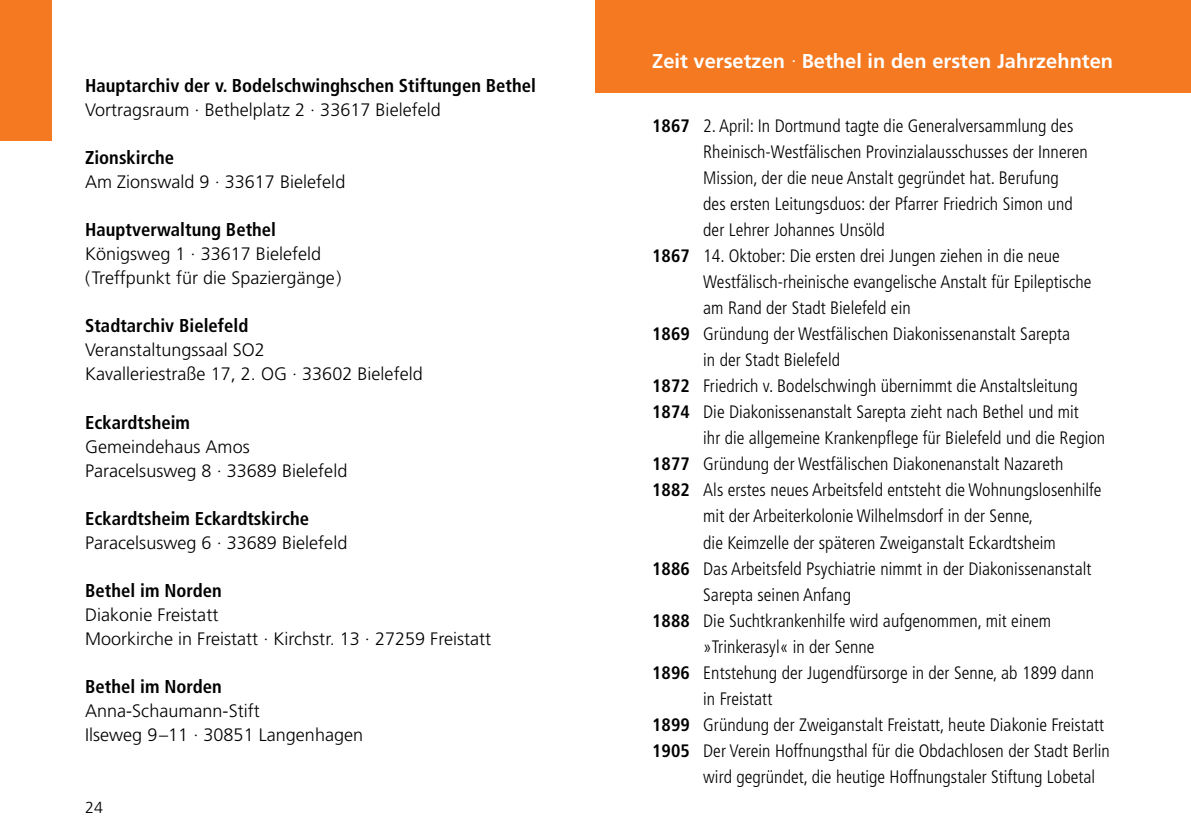
<style>
.page{position:relative;width:1191px;height:840px;background:#fff}
.page>*{position:absolute;margin:0;border:0;box-sizing:border-box;transform-origin:0 0}
.t1{font:700 20px "Frutiger";color:#fff}
.t2{font:700 condensed 18.6px "Frutiger";color:#000}
.t3{font:300 condensed 18px "Frutiger";color:#000}
.t4{font:300 18px/24px "Frutiger";color:#000}
.t5{font:300 16px "Frutiger";color:#000}
.s1{font-weight:300;font-size:22px}
.s2{font-weight:700}
</style>
<div class="page">
<div style="left:0;top:0;width:51px;height:140px;background:#f47920"></div>
<div style="left:595px;top:0;width:596px;height:92px;background:#f47920"></div>
<p class="t2" style="left:85px;top:75px;width:452px">Hauptarchiv der v. Bodelschwinghschen Stiftungen Bethel</p>
<p class="t4" style="left:85px;top:98px;width:357px">Vortragsraum · Bethelplatz 2 · 33617 Bielefeld</p>
<p class="t2" style="left:85px;top:147px;width:91px">Zionskirche</p>
<p class="t4" style="left:85px;top:170px;width:262px">Am Zionswald 9 · 33617 Bielefeld</p>
<p class="t2" style="left:85px;top:219px;width:193px">Hauptverwaltung Bethel</p>
<p class="t4" style="left:85px;top:242px;width:258px">Königsweg 1 · 33617 Bielefeld (Treffpunkt für die Spaziergänge)</p>
<p class="t2" style="left:85px;top:315px;width:165px">Stadtarchiv Bielefeld</p>
<p class="t4" style="left:85px;top:338px;width:339px">Veranstaltungssaal SO2<br>Kavalleriestraße 17, 2. OG · 33602 Bielefeld</p>
<p class="t2" style="left:85px;top:411px;width:106px">Eckardtsheim</p>
<p class="t4" style="left:85px;top:434px;width:264px">Gemeindehaus Amos<br>Paracelsusweg 8 · 33689 Bielefeld</p>
<p class="t2" style="left:85px;top:507px;width:226px">Eckardtsheim Eckardtskirche</p>
<p class="t4" style="left:85px;top:530px;width:264px">Paracelsusweg 6 · 33689 Bielefeld</p>
<p class="t2" style="left:85px;top:579px;width:138px">Bethel im Norden</p>
<p class="t4" style="left:85px;top:602px;width:408px">Diakonie Freistatt<br>Moorkirche in Freistatt · Kirchstr. 13 · 27259 Freistatt</p>
<p class="t2" style="left:85px;top:675px;width:138px">Bethel im Norden</p>
<p class="t4" style="left:85px;top:698px;width:280px">Anna-Schaumann-Stift<br>Ilseweg 9–11 · 30851 Langenhagen</p>
<p class="t5" style="left:85px;top:797px;width:20px">24</p>
<p class="t1" style="left:652px;top:49px;width:462px">Zeit versetzen <span class="s1">·</span> Bethel in den ersten Jahrzehnten</p>
<p class="t3" style="left:652px;top:116px;width:422px"><span class="s2">1867</span> 2. April: In Dortmund tagte die Generalversammlung des</p>
<p class="t3" style="left:703px;top:142px;width:386px">Rheinisch-Westfälischen Provinzialausschusses der Inneren</p>
<p class="t3" style="left:703px;top:168px;width:357px">Mission, der die neue Anstalt gegründet hat. Berufung</p>
<p class="t3" style="left:703px;top:194px;width:371px">des ersten Leitungsduos: der Pfarrer Friedrich Simon und</p>
<p class="t3" style="left:703px;top:220px;width:183px">der Lehrer Johannes Unsöld</p>
<p class="t3" style="left:652px;top:246px;width:409px"><span class="s2">1867</span> 14. Oktober: Die ersten drei Jungen ziehen in die neue</p>
<p class="t3" style="left:703px;top:272px;width:390px">Westfälisch-rheinische evangelische Anstalt für Epileptische</p>
<p class="t3" style="left:703px;top:298px;width:209px">am Rand der Stadt Bielefeld ein</p>
<p class="t3" style="left:652px;top:324px;width:419px"><span class="s2">1869</span> Gründung der Westfälischen Diakonissenanstalt Sarepta</p>
<p class="t3" style="left:703px;top:350px;width:138px">in der Stadt Bielefeld</p>
<p class="t3" style="left:652px;top:376px;width:427px"><span class="s2">1872</span> Friedrich v. Bodelschwingh übernimmt die Anstaltsleitung</p>
<p class="t3" style="left:652px;top:402px;width:428px"><span class="s2">1874</span> Die Diakonissenanstalt Sarepta zieht nach Bethel und mit</p>
<p class="t3" style="left:703px;top:428px;width:403px">ihr die allgemeine Krankenpflege für Bielefeld und die Region</p>
<p class="t3" style="left:652px;top:453px;width:413px"><span class="s2">1877</span> Gründung der Westfälischen Diakonenanstalt Nazareth</p>
<p class="t3" style="left:652px;top:479px;width:451px"><span class="s2">1882</span> Als erstes neues Arbeitsfeld entsteht die Wohnungslosenhilfe</p>
<p class="t3" style="left:703px;top:505px;width:331px">mit der Arbeiterkolonie Wilhelmsdorf in der Senne,</p>
<p class="t3" style="left:703px;top:531px;width:354px">die Keimzelle der späteren Zweiganstalt Eckardtsheim</p>
<p class="t3" style="left:652px;top:557px;width:441px"><span class="s2">1886</span> Das Arbeitsfeld Psychiatrie nimmt in der Diakonissenanstalt</p>
<p class="t3" style="left:703px;top:583px;width:149px">Sarepta seinen Anfang</p>
<p class="t3" style="left:652px;top:609px;width:400px"><span class="s2">1888</span> Die Suchtkrankenhilfe wird aufgenommen, mit einem</p>
<p class="t3" style="left:703px;top:635px;width:173px">»Trinkerasyl« in der Senne</p>
<p class="t3" style="left:652px;top:661px;width:443px"><span class="s2">1896</span> Entstehung der Jugendfürsorge in der Senne, ab 1899 dann</p>
<p class="t3" style="left:703px;top:687px;width:71px">in Freistatt</p>
<p class="t3" style="left:652px;top:713px;width:453px"><span class="s2">1899</span> Gründung der Zweiganstalt Freistatt, heute Diakonie Freistatt</p>
<p class="t3" style="left:652px;top:739px;width:459px"><span class="s2">1905</span> Der Verein Hoffnungsthal für die Obdachlosen der Stadt Berlin</p>
<p class="t3" style="left:703px;top:765px;width:393px">wird gegründet, die heutige Hoffnungstaler Stiftung Lobetal</p>
</div>
